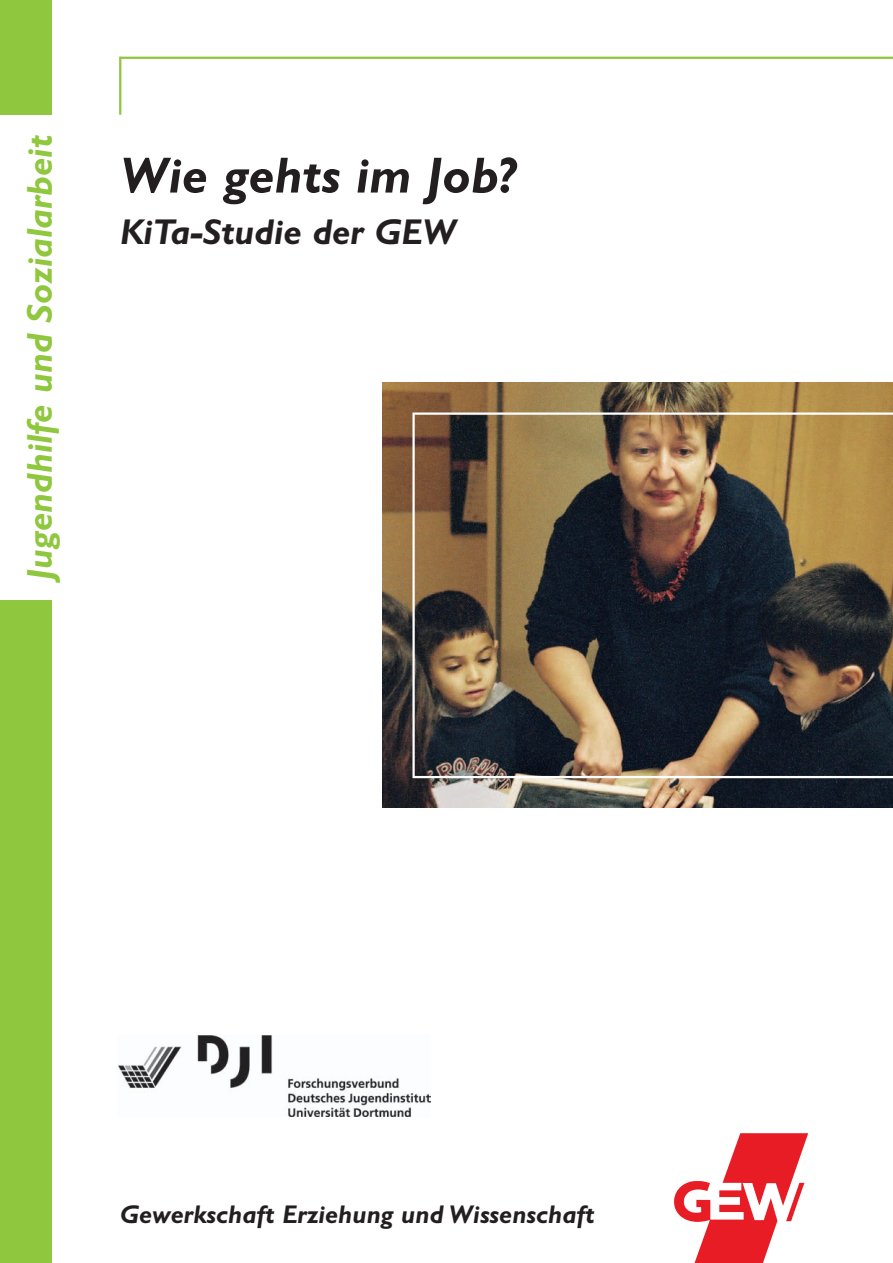
<style>
.page{position:relative;width:893px;height:1263px;background:#fff}
.page>*{position:absolute;margin:0;border:0;box-sizing:border-box;transform-origin:0 0}
.t1{font:italic 700 51px "Gill Sans";color:#231f20}
.t2{font:italic 700 36.15px "Gill Sans";color:#8fc73e}
.t3{font:italic 700 36px "Gill Sans";color:#231f20}
.t4{font:italic 700 25.65px "Gill Sans";color:#231f20}
</style>
<div class="page">
<img style="left:674px;top:1133px;width:135px;height:130px">
<div style="left:640px;top:1251px;width:45px;height:12px;background:#fff"></div>
<div style="left:771px;top:1257px;width:63px;height:6px;background:#fff"></div>
<hr style="left:120px;top:57px;width:773px;height:2px;background:#8fc73e">
<hr style="left:119px;top:57px;width:2px;height:58px;background:#8fc73e">
<img style="left:383px;top:383px;width:510px;height:425px">
<div style="left:0;top:600px;width:51px;height:663px;background:#8fc73e"></div>
<div style="left:0;top:0;width:51px;height:114px;background:#8fc73e"></div>
<svg style="left:412px;top:412px;width:481px;height:366px;background:#5f5240"></svg>
<img style="left:118px;top:1035px;width:313px;height:82px">
<h2 class="t2" style="left:26px;top:580px;width:446px;rotate:-90deg">Jugendhilfe und Sozialarbeit</h2>
<h1 class="t1" style="left:120px;top:156px;width:396px">Wie gehts im Job?</h1>
<h3 class="t3" style="left:120px;top:218px;width:338px">KiTa-Studie der GEW</h3>
<p class="t4" style="left:120px;top:1205px;width:476px">Gewerkschaft Erziehung und Wissenschaft</p>
</div>
